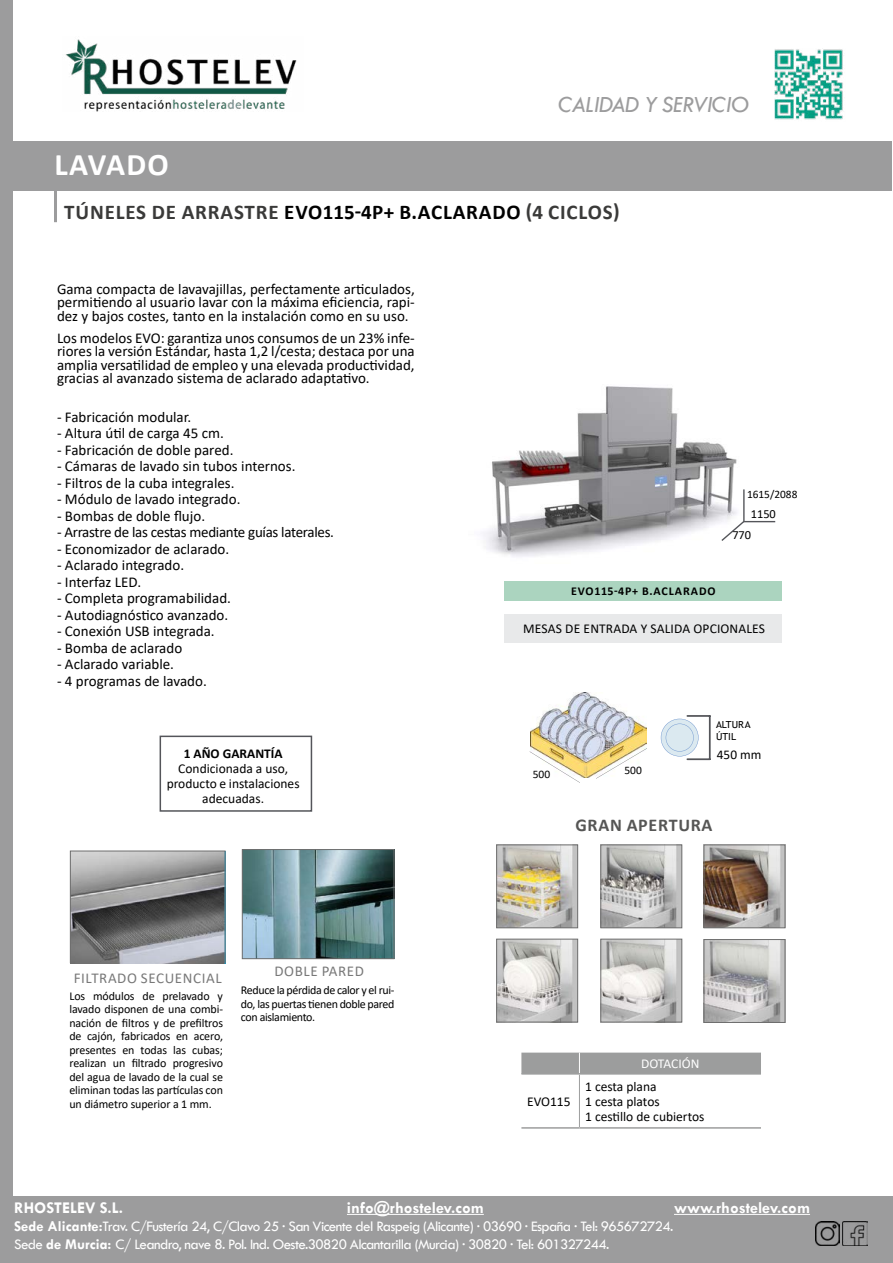
<style>
.page{position:relative;width:893px;height:1263px;background:#fff}
.page>*{position:absolute;margin:0;border:0;box-sizing:border-box;transform-origin:0 0}
.t1{font:700 31.5px "Calibri";letter-spacing:.04em;color:#fff}
.t2{font:italic 24px "Tw Cen";letter-spacing:-.04em;color:#9c9c9d}
.t3{font:700 21px "Calibri";letter-spacing:.04em;color:#3a3a39}
.t4{font:700 18px "Calibri";letter-spacing:.04em;color:#565655}
.t5{font:700 16.5px "Tw Cen";color:#fff}
.t6{font:15px/13.5px "Calibri";color:#000;text-align:justify}
.t7{font:15px/17.9px "Tw Cen";letter-spacing:-.04em;color:#fff}
.t8{font:15px "Calibri";letter-spacing:-.025em;color:#000}
.t9{font:15px "Calibri";letter-spacing:.04em;color:#787878}
.t10{font:13.5px/15px "Calibri";color:#000;text-align:center}
.t11{font:700 13.5px "Calibri";color:#000}
.t12{font:13.5px "Calibri";color:#fff}
.t13{font:13.35px "Calibri";color:#000}
.t14{font:12.45px/21px "Calibri";color:#000}
.t15{font:12px/13.5px "Calibri";letter-spacing:-.02em;color:#000;text-align:justify}
.t16{font:700 12px "Calibri";letter-spacing:.08em;color:#000}
.t17{font:11.55px "Calibri";color:#000}
.t18{font:11.4px "Calibri";color:#000}
.t19{font:9.75px/12.6px "Trebuchet MS";color:#000}
.s1{color:#000}
.s2{font-weight:700}
</style>
<div class="page">
<div style="left:0;top:0;width:12px;height:1212px;background:#9c9c9d"></div>
<div style="left:1px;top:141px;width:891px;height:49px;background:#9c9c9d"></div>
<hr style="left:54px;top:190px;width:3px;height:32px;background:#9c9c9d">
<div style="left:504px;top:582px;width:278px;height:19px;background:#abd4bf"></div>
<div style="left:160px;top:736px;width:152px;height:76px;border:2px solid #54555a"></div>
<hr style="left:709px;top:716px;width:2px;height:43px;background:#54555a">
<hr style="left:687px;top:715px;width:23px;height:2px;background:#54555a">
<hr style="left:687px;top:758px;width:23px;height:2px;background:#54555a">
<svg style="left:661px;top:719px;width:37px;height:37px"></svg>
<img style="left:531px;top:692px;width:115px;height:85px">
<svg style="left:530px;top:751px;width:50px;height:32px"></svg>
<svg style="left:596px;top:748px;width:51px;height:31px"></svg>
<div style="left:521px;top:1052px;width:240px;height:21px;background:#9c9d9d"></div>
<hr style="left:521px;top:1073px;width:58px;height:1px;background:#9c9d9d">
<hr style="left:579px;top:1073px;width:182px;height:1px;background:#9c9d9d">
<hr style="left:521px;top:1127px;width:58px;height:2px;background:#9c9d9d">
<hr style="left:579px;top:1127px;width:182px;height:2px;background:#9c9d9d">
<hr style="left:579px;top:1074px;width:1px;height:53px;background:#9c9d9d">
<img style="left:602px;top:941px;width:78px;height:79px">
<div style="left:600px;top:939px;width:82px;height:83px;border:1px solid #6e6e6e"></div>
<img style="left:498px;top:846px;width:78px;height:80px">
<div style="left:496px;top:844px;width:82px;height:84px;border:1px solid #6e6e6e"></div>
<img style="left:706px;top:846px;width:77px;height:80px">
<div style="left:704px;top:844px;width:81px;height:84px;border:1px solid #6e6e6e"></div>
<img style="left:706px;top:941px;width:77px;height:80px">
<div style="left:704px;top:939px;width:81px;height:84px;border:1px solid #6e6e6e"></div>
<img style="left:498px;top:941px;width:78px;height:79px">
<div style="left:496px;top:939px;width:82px;height:83px;border:1px solid #6e6e6e"></div>
<img style="left:602px;top:846px;width:78px;height:80px">
<div style="left:600px;top:844px;width:82px;height:84px;border:1px solid #6e6e6e"></div>
<div style="left:504px;top:614px;width:278px;height:28px;background:#e8e9ea"></div>
<svg style="left:72px;top:853px;width:151px;height:108px;background:#878889"></svg>
<div style="left:70px;top:851px;width:155px;height:112px;border:1px solid #6e6e6e"></div>
<img style="left:244px;top:851px;width:148px;height:106px">
<div style="left:242px;top:849px;width:152px;height:110px;border:1px solid #6e6e6e"></div>
<img style="left:483px;top:386px;width:284px;height:171px">
<hr style="left:743px;top:489px;width:2px;height:32px;background:#54555a">
<svg style="left:720px;top:519px;width:26px;height:23px"></svg>
<hr style="left:743px;top:521px;width:32px;height:1px;background:#54555a">
<img style="left:65px;top:39px;width:232px;height:73px">
<img style="left:775px;top:49px;width:68px;height:71px">
<div style="left:0;top:1196px;width:893px;height:67px;background:#9c9c9d"></div>
<hr style="left:347px;top:1214px;width:137px;height:1px;background:#fff">
<hr style="left:674px;top:1214px;width:136px;height:1px;background:#fff">
<img style="left:843px;top:1221px;width:24px;height:24px">
<img style="left:815px;top:1221px;width:24px;height:24px">
<h2 class="t2" style="left:558px;top:90px;width:193px">CALIDAD Y SERVICIO</h2>
<h1 class="t1" style="left:55px;top:143px;width:116px">LAVADO</h1>
<h3 class="t3" style="left:64px;top:197px;width:557px">TÚNELES DE ARRASTRE <span class="s1">EVO115-4P+ B.ACLARADO</span> (4 CICLOS)</h3>
<p class="t6" style="left:57px;top:281px;width:359px">Gama compacta de lavavajillas, perfectamente articulados, permitiendo al usuario lavar con la máxima eficiencia, rapi&shy;dez y bajos costes, tanto en la instalación como en su uso.</p>
<p class="t6" style="left:57px;top:330px;width:359px">Los modelos EVO: garantiza unos consumos de un 23% infe&shy;riores la versión Estándar, hasta 1,2 l/cesta; destaca por una amplia versatilidad de empleo y una elevada productividad, gracias al avanzado sistema de aclarado adaptativo.</p>
<p class="t6" style="left:57px;top:409px;width:136px">- Fabricación modular.</p>
<p class="t6" style="left:57px;top:426px;width:168px">- Altura útil de carga 45 cm.</p>
<p class="t6" style="left:57px;top:442px;width:178px">- Fabricación de doble pared.</p>
<p class="t6" style="left:57px;top:459px;width:240px">- Cámaras de lavado sin tubos internos.</p>
<p class="t6" style="left:57px;top:475px;width:179px">- Filtros de la cuba integrales.</p>
<p class="t6" style="left:57px;top:492px;width:185px">- Módulo de lavado integrado.</p>
<p class="t6" style="left:57px;top:508px;width:150px">- Bombas de doble flujo.</p>
<p class="t8" style="left:57px;top:522px;width:279px">- Arrastre de las cestas mediante guías laterales.</p>
<p class="t6" style="left:57px;top:541px;width:174px">- Economizador de aclarado.</p>
<p class="t6" style="left:57px;top:558px;width:129px">- Aclarado integrado.</p>
<p class="t6" style="left:57px;top:574px;width:86px">- Interfaz LED.</p>
<p class="t6" style="left:57px;top:591px;width:176px">- Completa programabilidad.</p>
<p class="t6" style="left:57px;top:607px;width:173px">- Autodiagnóstico avanzado.</p>
<p class="t6" style="left:57px;top:624px;width:159px">- Conexión USB integrada.</p>
<p class="t6" style="left:57px;top:640px;width:127px">- Bomba de aclarado</p>
<p class="t6" style="left:57px;top:657px;width:119px">- Aclarado variable.</p>
<p class="t6" style="left:57px;top:673px;width:151px">- 4 programas de lavado.</p>
<p class="t11" style="left:184px;top:743px;width:101px">1 AÑO GARANTÍA</p>
<p class="t10" style="left:167px;top:760px;width:134px">Condicionada a uso, producto e instalaciones adecuadas.</p>
<p class="t9" style="left:74px;top:967px;width:149px">FILTRADO SECUENCIAL</p>
<p class="t9" style="left:274px;top:960px;width:91px">DOBLE PARED</p>
<p class="t15" style="left:69px;top:989px;width:155px">Los módulos de prelavado y lavado disponen de una combi&shy;nación de filtros y de prefiltros de cajón, fabricados en acero, presentes en todas las cubas; realizan un filtrado progresivo del agua de lavado de la cual se eliminan todas las partículas con un diámetro superior a 1 mm.</p>
<p class="t15" style="left:241px;top:983px;width:155px">Reduce la pérdida de calor y el rui&shy;do, las puertas tienen doble pared con aislamiento.</p>
<p class="t18" style="left:747px;top:486px;width:52px">1615/2088</p>
<p class="t14" style="left:732px;top:503px;width:45px;text-indent:18px">1150<br>770</p>
<p class="t16" style="left:571px;top:582px;width:146px">EVO115-4P+ B.ACLARADO</p>
<p class="t10" style="left:523px;top:621px;width:243px">MESAS DE ENTRADA Y SALIDA OPCIONALES</p>
<p class="t17" style="left:533px;top:766px;width:19px">500</p>
<p class="t17" style="left:624px;top:762px;width:19px">500</p>
<p class="t19" style="left:716px;top:718px;width:36px">ALTURA<br>ÚTIL</p>
<p class="t13" style="left:717px;top:745px;width:46px">450 mm</p>
<p class="t4" style="left:575px;top:812px;width:139px">GRAN APERTURA</p>
<p class="t12" style="left:641px;top:1054px;width:60px">DOTACIÓN</p>
<p class="t10" style="left:527px;top:1093px;width:45px">EVO115</p>
<p class="t10" style="left:585px;top:1078px;width:121px;text-align:left">1 cesta plana<br>1 cesta platos<br>1 cestillo de cubiertos</p>
<p class="t5" style="left:14px;top:1198px;width:110px">RHOSTELEV S.L.</p>
<p class="t5" style="left:347px;top:1198px;width:138px">info@rhostelev.com</p>
<p class="t5" style="left:674px;top:1198px;width:137px">www.rhostelev.com</p>
<p class="t7" style="left:14px;top:1217px;width:661px"><span class="s2">Sede Alicante:</span>Trav. C/Fustería 24, C/Clavo 25 · San Vicente del Raspeig (Alicante) · 03690 · España · Tel: 965672724.<br>Sede <span class="s2">de Murcia:</span> C/ Leandro, nave 8. Pol. Ind. Oeste.30820 Alcantarilla (Murcia) · 30820 · Tel: 601327244.</p>
</div>
